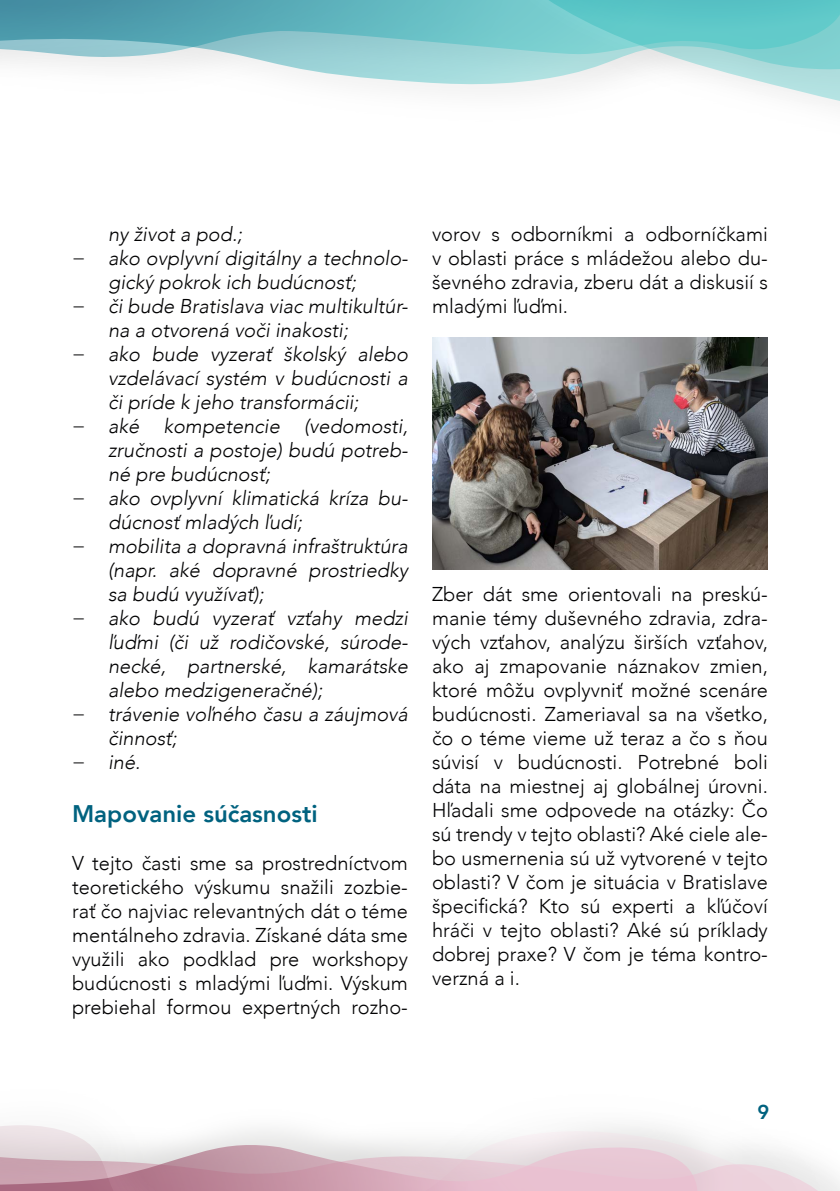
<style>
.page{position:relative;width:840px;height:1191px;background:#fff}
.page>*{position:absolute;margin:0;border:0;box-sizing:border-box;transform-origin:0 0}
.t1{font:800 24px "Avenir";color:#00627f}
.t2{font:300 20px/24px "Avenir";color:#020203;text-align:justify}
.t3{font:italic 300 20px "Avenir";color:#020203}
.t4{font:800 20px "Avenir";color:#00627f}
.s1{font-style:normal}
</style>
<div class="page">
<img style="left:798px;top:1157px;width:31px;height:34px">
<svg style="left:0;top:1125px;width:798px;height:66px"></svg>
<svg style="left:0;top:0;width:404px;height:85px"></svg>
<svg style="left:404px;top:0;width:435px;height:105px"></svg>
<img style="left:432px;top:337px;width:335px;height:233px">
<p class="t3" style="left:108px;top:222px;width:136px">ny život a pod.;</p>
<p class="t3" style="left:72px;top:246px;width:337px"><span class="s1">−</span> ako ovplyvní digitálny a technolo-</p>
<p class="t3" style="left:108px;top:270px;width:249px">gický pokrok ich budúcnosť;</p>
<p class="t3" style="left:72px;top:294px;width:337px"><span class="s1">−</span> či bude Bratislava viac multikultúr-</p>
<p class="t3" style="left:108px;top:318px;width:241px">na a otvorená voči inakosti;</p>
<p class="t3" style="left:72px;top:342px;width:337px"><span class="s1">−</span> ako bude vyzerať školský alebo</p>
<p class="t3" style="left:108px;top:366px;width:301px">vzdelávací systém v budúcnosti a</p>
<p class="t3" style="left:108px;top:390px;width:252px">či príde k jeho transformácii;</p>
<p class="t3" style="left:72px;top:414px;width:337px"><span class="s1">−</span> aké kompetencie (vedomosti,</p>
<p class="t3" style="left:108px;top:438px;width:301px">zručnosti a postoje) budú potreb-</p>
<p class="t3" style="left:108px;top:462px;width:163px">né pre budúcnosť;</p>
<p class="t3" style="left:72px;top:486px;width:337px"><span class="s1">−</span> ako ovplyvní klimatická kríza bu-</p>
<p class="t3" style="left:108px;top:510px;width:196px">dúcnosť mladých ľudí;</p>
<p class="t3" style="left:72px;top:534px;width:337px"><span class="s1">−</span> mobilita a dopravná infraštruktúra</p>
<p class="t3" style="left:108px;top:558px;width:301px">(napr. aké dopravné prostriedky</p>
<p class="t3" style="left:108px;top:582px;width:157px">sa budú využívať);</p>
<p class="t3" style="left:72px;top:606px;width:337px"><span class="s1">−</span> ako budú vyzerať vzťahy medzi</p>
<p class="t3" style="left:108px;top:630px;width:301px">ľuďmi (či už rodičovské, súrode-</p>
<p class="t3" style="left:108px;top:654px;width:301px">necké, partnerské, kamarátske</p>
<p class="t3" style="left:108px;top:678px;width:216px">alebo medzigeneračné);</p>
<p class="t3" style="left:72px;top:702px;width:337px"><span class="s1">−</span> trávenie voľného času a záujmová</p>
<p class="t3" style="left:108px;top:726px;width:70px">činnosť;</p>
<p class="t3" style="left:72px;top:750px;width:70px"><span class="s1">−</span> iné.</p>
<p class="t1" style="left:72px;top:795px;width:247px">Mapovanie súčasnosti</p>
<p class="t2" style="left:72px;top:851px;width:337px">V tejto časti sme sa prostredníctvom teoretického výskumu snažili zozbie&shy;rať čo najviac relevantných dát o téme mentálneho zdravia. Získané dáta sme využili ako podklad pre workshopy budúcnosti s mladými ľuďmi. Výskum prebiehal formou expertných rozho-</p>
<p class="t2" style="left:432px;top:222px;width:337px">vorov s odborníkmi a odborníčkami v oblasti práce s mládežou alebo du&shy;ševného zdravia, zberu dát a diskusií s mladými ľuďmi.</p>
<p class="t2" style="left:432px;top:582px;width:337px">Zber dát sme orientovali na preskú&shy;manie témy duševného zdravia, zdra&shy;vých vzťahov, analýzu širších vzťahov, ako aj zmapovanie náznakov zmien, ktoré môžu ovplyvniť možné scenáre budúcnosti. Zameriaval sa na všetko, čo o téme vieme už teraz a čo s ňou súvisí v budúcnosti. Potrebné boli dáta na miestnej aj globálnej úrovni.<br>Hľadali sme odpovede na otázky: Čo sú trendy v tejto oblasti? Aké ciele ale&shy;bo usmernenia sú už vytvorené v tejto oblasti? V čom je situácia v Bratislave špecifická? Kto sú experti a kľúčoví hráči v tejto oblasti? Aké sú príklady dobrej praxe? V čom je téma kontro&shy;verzná a i.</p>
<p class="t4" style="left:757px;top:1096px;width:13px">9</p>
</div>
